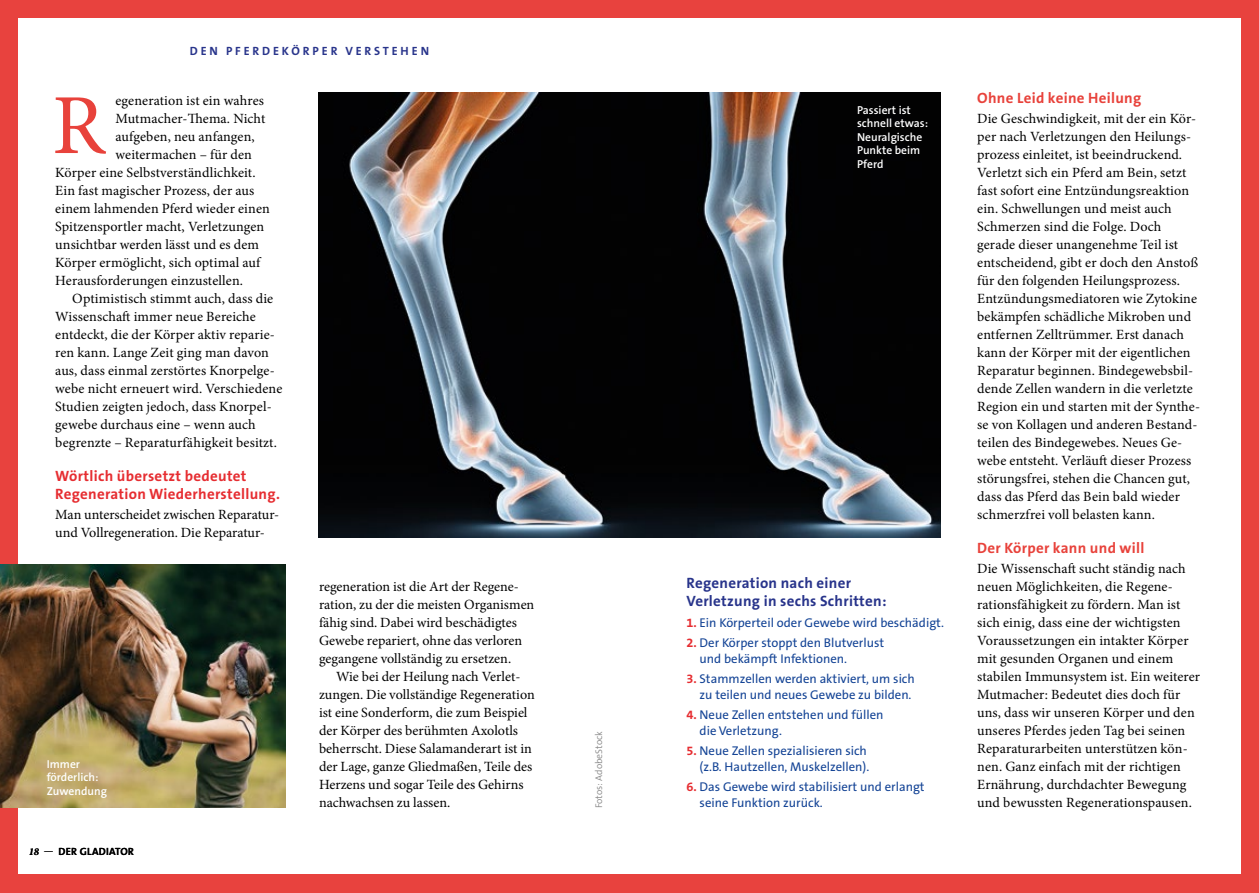
<style>
.page{position:relative;width:1259px;height:893px;background:#fff}
.page>*{position:absolute;margin:0;border:0;box-sizing:border-box;transform-origin:0 0}
.t1{font:85.5px "Minion Pro";color:#e8423b}
.t2{font:700 15px/18px "The Sans B W7";letter-spacing:.02em;color:#e62d31}
.t3{font:700 15px/18px "The Sans B W7";letter-spacing:.02em;color:#28348b}
.t4{font:700 15px "The Sans B W7";letter-spacing:.02em;color:#e8423b}
.t5{font:14.1px/18px "Minion Pro";letter-spacing:.005em;color:#000}
.t6{font:12.75px/16.5px "The Sans B W5 Plain";color:#134395}
.t7{font:700 12px "The Sans B W7";letter-spacing:.24em;color:#28348b}
.t8{font:600 11.55px/13.5px "The Sans B W6";color:#fff}
.t9{font:600 10.5px "The Sans B W6";letter-spacing:.025em;color:#000}
.t10{font:300 9.75px "The Sans B W4";color:#878787}
.s1{font-family:"Minion Pro";font-weight:700;font-style:italic}
.s2{font-family:"Minion Pro";font-weight:400}
.s3{font-family:"The Sans B W7";font-weight:700;color:#e62d31}
</style>
<div class="page">
<div style="left:1242px;top:0;width:17px;height:893px;background:#e8423e"></div>
<div style="left:0;top:0;width:17px;height:893px;background:#e8423e"></div>
<div style="left:0;top:0;width:1259px;height:17px;background:#e8423e"></div>
<div style="left:0;top:875px;width:1259px;height:18px;background:#e8423e"></div>
<img style="left:0;top:564px;width:286px;height:244px">
<img style="left:318px;top:92px;width:622px;height:445px">
<p class="t7" style="left:190px;top:43px;width:241px">DEN PFERDEKÖRPER VERSTEHEN</p>
<h1 class="t1" style="left:52px;top:68px;width:55px">R</h1>
<p class="t5" style="left:115px;top:92px;width:150px">egeneration ist ein wahres</p>
<p class="t5" style="left:115px;top:110px;width:151px">Mutmacher-Thema. Nicht</p>
<p class="t5" style="left:115px;top:128px;width:141px">aufgeben, neu anfangen,</p>
<p class="t5" style="left:115px;top:146px;width:138px">weitermachen – für den</p>
<p class="t5" style="left:55px;top:164px;width:202px">Körper eine Selbstverständlichkeit.</p>
<p class="t5" style="left:55px;top:182px;width:200px">Ein fast magischer Prozess, der aus</p>
<p class="t5" style="left:55px;top:200px;width:216px">einem lahmenden Pferd wieder einen</p>
<p class="t5" style="left:55px;top:218px;width:210px">Spitzensportler macht, Verletzungen</p>
<p class="t5" style="left:55px;top:236px;width:205px">unsichtbar werden lässt und es dem</p>
<p class="t5" style="left:55px;top:254px;width:206px">Körper ermöglicht, sich optimal auf</p>
<p class="t5" style="left:55px;top:272px;width:189px">Herausforderungen einzustellen.</p>
<p class="t5" style="left:72px;top:290px;width:202px">Optimistisch stimmt auch, dass die</p>
<p class="t5" style="left:55px;top:308px;width:202px">Wissenschaft immer neue Bereiche</p>
<p class="t5" style="left:55px;top:326px;width:221px">entdeckt, die der Körper aktiv reparie-</p>
<p class="t5" style="left:55px;top:344px;width:215px">ren kann. Lange Zeit ging man davon</p>
<p class="t5" style="left:55px;top:362px;width:221px">aus, dass einmal zerstörtes Knorpelge-</p>
<p class="t5" style="left:55px;top:380px;width:228px">webe nicht erneuert wird. Verschiedene</p>
<p class="t5" style="left:55px;top:398px;width:218px">Studien zeigten jedoch, dass Knorpel-</p>
<p class="t5" style="left:55px;top:416px;width:202px">gewebe durchaus eine – wenn auch</p>
<p class="t5" style="left:55px;top:434px;width:223px">begrenzte – Reparaturfähigkeit besitzt.</p>
<p class="t2" style="left:55px;top:467px;width:226px">Wörtlich übersetzt bedeutet<br>Regeneration Wiederherstellung.</p>
<p class="t5" style="left:55px;top:506px;width:225px">Man unterscheidet zwischen Reparatur&shy;und Vollregeneration. Die Reparatur-</p>
<p class="t8" style="left:47px;top:757px;width:62px">Immer förderlich:<br>Zuwendung</p>
<p class="t9" style="left:29px;top:844px;width:107px"><span class="s1">18</span> <span class="s2">—</span> DER GLADIATOR</p>
<p class="t5" style="left:319px;top:578px;width:217px">regeneration ist die Art der Regene&shy;ration, zu der die meisten Organismen fähig sind. Dabei wird beschädigtes Gewebe repariert, ohne das verloren gegangene vollständig zu ersetzen.</p>
<p class="t5" style="left:319px;top:668px;width:217px;text-indent:17px">Wie bei der Heilung nach Verlet&shy;zungen. Die vollständige Regeneration ist eine Sonderform, die zum Beispiel der Körper des berühmten Axolotls beherrscht. Diese Salamanderart ist in der Lage, ganze Gliedmaßen, Teile des Herzens und sogar Teile des Gehirns nachwachsen zu lassen.</p>
<p class="t10" style="left:592px;top:808px;width:79px;rotate:-90deg">Fotos: AdobeStock</p>
<p class="t8" style="left:857px;top:103px;width:73px">Passiert ist schnell etwas:<br>Neuralgische<br>Punkte beim<br>Pferd</p>
<p class="t3" style="left:686px;top:574px;width:201px">Regeneration nach einer<br>Verletzung in sechs Schritten:</p>
<p class="t6" style="left:686px;top:615px;width:259px"><span class="s3">1.</span> Ein Körperteil oder Gewebe wird beschädigt.</p>
<p class="t6" style="left:699px;top:634px;width:186px;text-indent:-13px"><span class="s3">2.</span> Der Körper stoppt den Blutverlust und bekämpft Infektionen.</p>
<p class="t6" style="left:686px;top:670px;width:230px;text-align:right"><span class="s3">3.</span> Stammzellen werden aktiviert, um sich zu teilen und neues Gewebe zu bilden.</p>
<p class="t6" style="left:699px;top:706px;width:186px;text-indent:-13px"><span class="s3">4.</span> Neue Zellen entstehen und füllen die Verletzung.</p>
<p class="t6" style="left:686px;top:742px;width:184px;text-align:right"><span class="s3">5.</span> Neue Zellen spezialisieren sich (z.B. Hautzellen, Muskelzellen).</p>
<p class="t6" style="left:699px;top:778px;width:226px;text-indent:-13px"><span class="s3">6.</span> Das Gewebe wird stabilisiert und erlangt seine Funktion zurück.</p>
<p class="t4" style="left:977px;top:89px;width:165px">Ohne Leid keine Heilung</p>
<p class="t5" style="left:977px;top:110px;width:224px">Die Geschwindigkeit, mit der ein Kör&shy;per nach Verletzungen den Heilungs&shy;prozess einleitet, ist beeindruckend.<br>Verletzt sich ein Pferd am Bein, setzt fast sofort eine Entzündungsreaktion ein. Schwellungen und meist auch Schmerzen sind die Folge. Doch gerade dieser unangenehme Teil ist entscheidend, gibt er doch den Anstoß für den folgenden Heilungsprozess.<br>Entzündungsmediatoren wie Zytokine bekämpfen schädliche Mikroben und entfernen Zelltrümmer. Erst danach kann der Körper mit der eigentlichen Reparatur beginnen. Bindegewebsbil&shy;dende Zellen wandern in die verletzte Region ein und starten mit der Synthe&shy;se von Kollagen und anderen Bestand&shy;teilen des Bindegewebes. Neues Ge&shy;webe entsteht. Verläuft dieser Prozess störungsfrei, stehen die Chancen gut, dass das Pferd das Bein bald wieder schmerzfrei voll belasten kann.</p>
<p class="t4" style="left:977px;top:539px;width:169px">Der Körper kann und will</p>
<p class="t5" style="left:977px;top:560px;width:224px">Die Wissenschaft sucht ständig nach neuen Möglichkeiten, die Regene&shy;rationsfähigkeit zu fördern. Man ist sich einig, dass eine der wichtigsten Voraussetzungen ein intakter Körper mit gesunden Organen und einem stabilen Immunsystem ist. Ein weiterer Mutmacher: Bedeutet dies doch für uns, dass wir unseren Körper und den unseres Pferdes jeden Tag bei seinen Reparaturarbeiten unterstützen kön&shy;nen. Ganz einfach mit der richtigen Ernährung, durchdachter Bewegung und bewussten Regenerationspausen.</p>
</div>
